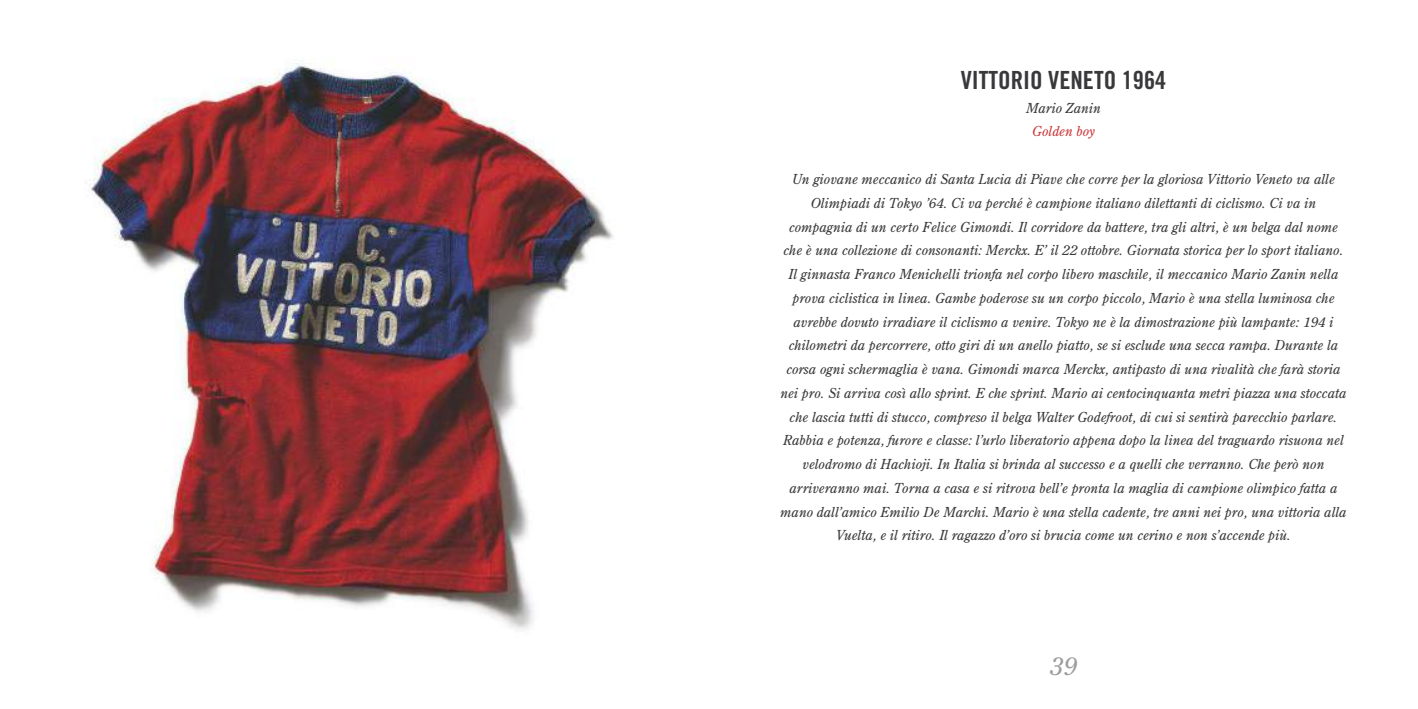
<style>
.page{position:relative;width:1418px;height:709px;background:#fff}
.page>*{position:absolute;margin:0;border:0;box-sizing:border-box;transform-origin:0 0}
.t1{font:700 condensed 25px "Trade Gothic No.20";color:#39383a}
.t2{font:italic 25px "Century Old Style Std";color:#9c9c9c}
.t3{font:italic 13.75px/23.8px "Century Old Style Std";color:#39383a;text-align:center}
.t4{font:italic 13.75px "Century Old Style Std";color:#cc3a3d}
</style>
<div class="page">
<img style="left:85px;top:59px;width:529px;height:571px">
<h1 class="t1" style="left:960px;top:65px;width:207px">VITTORIO VENETO 1964</h1>
<p class="t3" style="left:1026px;top:96px;width:76px">Mario Zanin</p>
<p class="t4" style="left:1032px;top:124px;width:64px">Golden boy</p>
<p class="t3" style="left:780px;top:167px;width:568px">Un giovane meccanico di Santa Lucia di Piave che corre per la gloriosa Vittorio Veneto va alle Olimpiadi di Tokyo ’64. Ci va perché è campione italiano dilettanti di ciclismo. Ci va in compagnia di un certo Felice Gimondi. Il corridore da battere, tra gli altri, è un belga dal nome che è una collezione di consonanti: Merckx. E’ il 22 ottobre. Giornata storica per lo sport italiano.<br>Il ginnasta Franco Menichelli trionfa nel corpo libero maschile, il meccanico Mario Zanin nella prova ciclistica in linea. Gambe poderose su un corpo piccolo, Mario è una stella luminosa che avrebbe dovuto irradiare il ciclismo a venire. Tokyo ne è la dimostrazione più lampante: 194 i chilometri da percorrere, otto giri di un anello piatto, se si esclude una secca rampa. Durante la corsa ogni schermaglia è vana. Gimondi marca Merckx, antipasto di una rivalità che farà storia nei pro. Si arriva così allo sprint. E che sprint. Mario ai centocinquanta metri piazza una stoccata che lascia tutti di stucco, compreso il belga Walter Godefroot, di cui si sentirà parecchio parlare.<br>Rabbia e potenza, furore e classe: l’urlo liberatorio appena dopo la linea del traguardo risuona nel velodromo di Hachioji. In Italia si brinda al successo e a quelli che verranno. Che però non arriveranno mai. Torna a casa e si ritrova bell’e pronta la maglia di campione olimpico fatta a mano dall’amico Emilio De Marchi. Mario è una stella cadente, tre anni nei pro, una vittoria alla Vuelta, e il ritiro. Il ragazzo d’oro si brucia come un cerino e non s’accende più.</p>
<h1 class="t2" style="left:1049px;top:651px;width:28px">39</h1>
</div>
